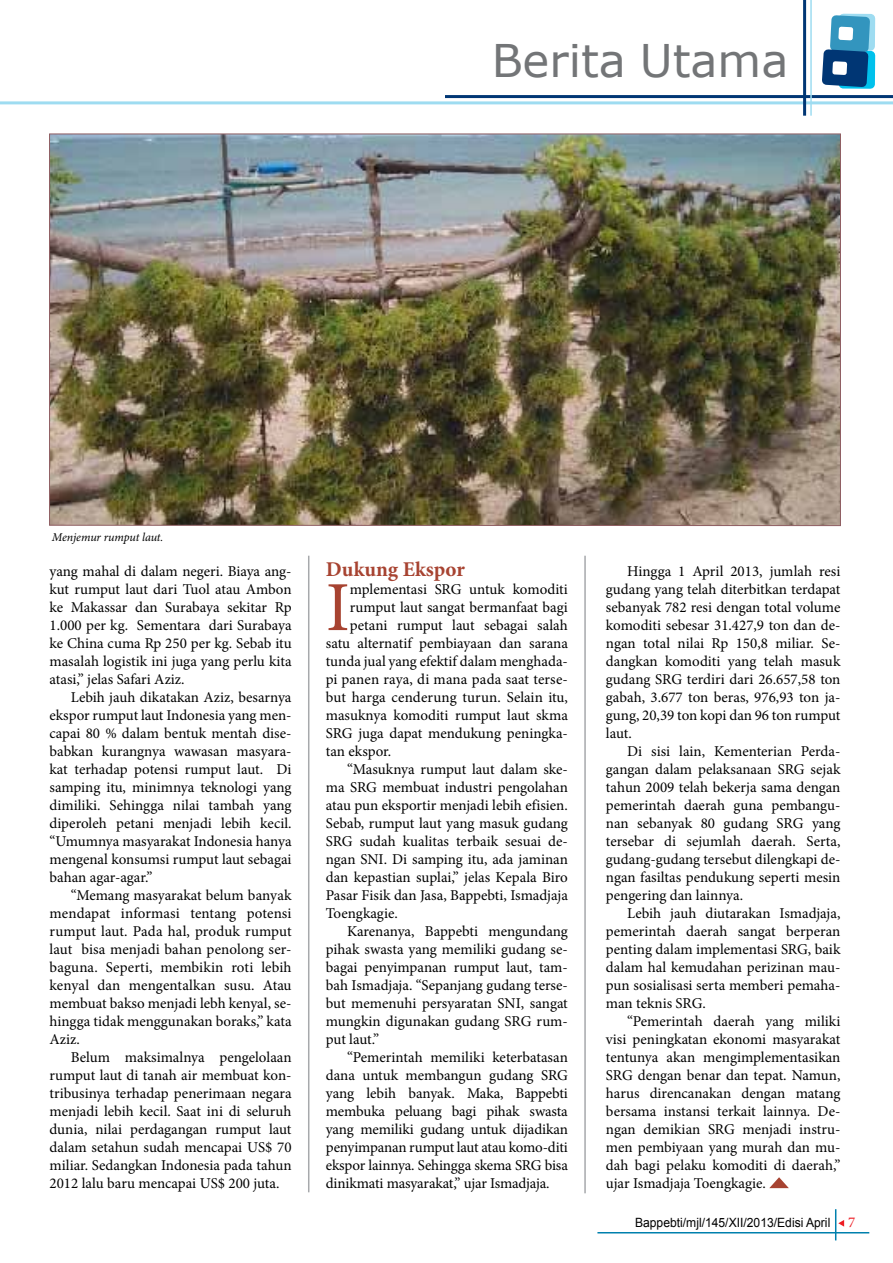
<style>
.page{position:relative;width:893px;height:1263px;background:#fff}
.page>*{position:absolute;margin:0;border:0;box-sizing:border-box;transform-origin:0 0}
.t1{font:70.35px "Minion Pro";color:#a74331}
.t2{font:45px "Verdana";color:#737577}
.t3{font:700 21px "Minion Pro";color:#a74331}
.t4{font:15px/18px "Minion Pro";color:#000;text-align:justify}
.t5{font:12.75px "Arial";color:#000;scale:.95 1}
.t6{font:italic 12px "Minion Pro";letter-spacing:-.015em;color:#000}
.s1{font-family:"Minion Pro";font-size:15px;color:#ed1d24}
</style>
<div class="page">
<svg style="left:769px;top:1177px;width:20px;height:11px"></svg>
<hr style="left:308px;top:556px;width:1px;height:636px;background:#a7a9ac">
<hr style="left:584px;top:556px;width:2px;height:637px;background:#a7a9ac">
<img style="left:51px;top:136px;width:788px;height:388px">
<svg style="left:838px;top:1220px;width:6px;height:6px"></svg>
<hr style="left:835px;top:1209px;width:1px;height:31px;background:#0080ad">
<hr style="left:597px;top:1232px;width:272px;height:1px;background:#0080ad">
<svg style="left:840px;top:51px;width:36px;height:38px"></svg>
<div style="left:839px;top:14px;width:36px;height:37px;border:9px solid #9edcf1"></div>
<div style="left:835px;top:20px;width:30px;height:28px;background:#3395be"></div>
<div style="left:830px;top:15px;width:40px;height:37px;border:9px solid #3395be"></div>
<div style="left:826px;top:54px;width:38px;height:29px;background:#003674;border-radius:2px"></div>
<div style="left:822px;top:49px;width:46px;height:38px;border:9px solid #003674;border-radius:2px"></div>
<div style="left:841px;top:29px;width:10px;height:9px;background:#fff"></div>
<div style="left:838px;top:27px;width:15px;height:13px;border:4px solid #fff"></div>
<div style="left:835px;top:64px;width:10px;height:9px;background:#fff"></div>
<div style="left:832px;top:61px;width:15px;height:14px;border:4px solid #fff"></div>
<hr style="left:0;top:101px;width:893px;height:3px;background:#9edcf1">
<hr style="left:445px;top:95px;width:448px;height:3px;background:#003674">
<hr style="left:803px;top:0;width:3px;height:116px;background:#003674">
<hr style="left:810px;top:0;width:2px;height:116px;background:#9edcf1">
<h2 class="t2" style="left:492px;top:30px;width:298px">Berita Utama</h2>
<p class="t6" style="left:52px;top:529px;width:113px">Menjemur rumput laut.</p>
<p class="t4" style="left:50px;top:562px;width:244px">yang mahal di dalam negeri. Biaya ang&shy;kut rumput laut dari Tuol atau Ambon ke Makassar dan Surabaya sekitar Rp 1.000 per kg. Sementara dari Surabaya ke China cuma Rp 250 per kg. Sebab itu masalah logistik ini juga yang perlu kita atasi,” jelas Safari Aziz.</p>
<p class="t4" style="left:50px;top:688px;width:244px;text-indent:21px">Lebih jauh dikatakan Aziz, besarnya ekspor rumput laut Indonesia yang men&shy;capai 80 % dalam bentuk mentah dise&shy;babkan kurangnya wawasan masyara&shy;kat terhadap potensi rumput laut. Di samping itu, minimnya teknologi yang dimiliki. Sehingga nilai tambah yang diperoleh petani menjadi lebih kecil. “Umumnya masyarakat Indonesia hanya mengenal konsumsi rumput laut sebagai bahan agar-agar.”</p>
<p class="t4" style="left:50px;top:886px;width:244px;text-indent:21px">“Memang masyarakat belum banyak mendapat informasi tentang potensi rumput laut. Pada hal, produk rumput laut bisa menjadi bahan penolong ser&shy;baguna. Seperti, membikin roti lebih kenyal dan mengentalkan susu. Atau membuat bakso menjadi lebh kenyal, se&shy;hingga tidak menggunakan boraks,” kata Aziz.</p>
<p class="t4" style="left:50px;top:1048px;width:244px;text-indent:21px">Belum maksimalnya pengelolaan rumput laut di tanah air membuat kon&shy;tribusinya terhadap penerimaan negara menjadi lebih kecil. Saat ini di seluruh dunia, nilai perdagangan rumput laut dalam setahun sudah mencapai US$ 70 miliar. Sedangkan Indonesia pada tahun 2012 lalu baru mencapai US$ 200 juta.</p>
<h3 class="t3" style="left:326px;top:554px;width:141px">Dukung Ekspor</h3>
<h1 class="t1" style="left:326px;top:560px;width:26px">I</h1>
<p class="t4" style="left:350px;top:580px;width:220px">mplementasi SRG untuk komoditi</p>
<p class="t4" style="left:350px;top:598px;width:220px">rumput laut sangat bermanfaat bagi</p>
<p class="t4" style="left:350px;top:616px;width:220px">petani rumput laut sebagai salah</p>
<p class="t4" style="left:326px;top:634px;width:244px">satu alternatif pembiayaan dan sarana</p>
<p class="t4" style="left:326px;top:652px;width:244px">tunda jual yang efektif dalam menghada-</p>
<p class="t4" style="left:326px;top:670px;width:244px">pi panen raya, di mana pada saat terse-</p>
<p class="t4" style="left:326px;top:688px;width:244px">but harga cenderung turun. Selain itu,</p>
<p class="t4" style="left:326px;top:706px;width:244px">masuknya komoditi rumput laut skma</p>
<p class="t4" style="left:326px;top:724px;width:244px">SRG juga dapat mendukung peningka-</p>
<p class="t4" style="left:326px;top:742px;width:67px">tan ekspor.</p>
<p class="t4" style="left:347px;top:760px;width:222px">“Masuknya rumput laut dalam ske-</p>
<p class="t4" style="left:326px;top:778px;width:244px">ma SRG membuat industri pengolahan</p>
<p class="t4" style="left:326px;top:796px;width:244px">atau pun eksportir menjadi lebih efisien.</p>
<p class="t4" style="left:326px;top:814px;width:244px">Sebab, rumput laut yang masuk gudang</p>
<p class="t4" style="left:326px;top:832px;width:244px">SRG sudah kualitas terbaik sesuai de-</p>
<p class="t4" style="left:326px;top:850px;width:244px">ngan SNI. Di samping itu, ada jaminan</p>
<p class="t4" style="left:326px;top:868px;width:244px">dan kepastian suplai,” jelas Kepala Biro</p>
<p class="t4" style="left:326px;top:886px;width:244px">Pasar Fisik dan Jasa, Bappebti, Ismadjaja</p>
<p class="t4" style="left:326px;top:904px;width:73px">Toengkagie.</p>
<p class="t4" style="left:347px;top:922px;width:222px">Karenanya, Bappebti mengundang</p>
<p class="t4" style="left:326px;top:940px;width:244px">pihak swasta yang memiliki gudang se-</p>
<p class="t4" style="left:326px;top:958px;width:244px">bagai penyimpanan rumput laut, tam-</p>
<p class="t4" style="left:326px;top:976px;width:244px">bah Ismadjaja. “Sepanjang gudang terse-</p>
<p class="t4" style="left:326px;top:994px;width:244px">but memenuhi persyaratan SNI, sangat</p>
<p class="t4" style="left:326px;top:1012px;width:244px">mungkin digunakan gudang SRG rum-</p>
<p class="t4" style="left:326px;top:1030px;width:55px">put laut.”</p>
<p class="t4" style="left:347px;top:1048px;width:222px">“Pemerintah memiliki keterbatasan</p>
<p class="t4" style="left:326px;top:1066px;width:244px">dana untuk membangun gudang SRG</p>
<p class="t4" style="left:326px;top:1084px;width:244px">yang lebih banyak. Maka, Bappebti</p>
<p class="t4" style="left:326px;top:1102px;width:244px">membuka peluang bagi pihak swasta</p>
<p class="t4" style="left:326px;top:1120px;width:244px">yang memiliki gudang untuk dijadikan</p>
<p class="t4" style="left:326px;top:1138px;width:244px">penyimpanan rumput laut atau komo-diti</p>
<p class="t4" style="left:326px;top:1156px;width:244px">ekspor lainnya. Sehingga skema SRG bisa</p>
<p class="t4" style="left:326px;top:1174px;width:225px">dinikmati masyarakat,” ujar Ismadjaja.</p>
<p class="t4" style="left:606px;top:562px;width:236px;text-indent:21px">Hingga 1 April 2013, jumlah resi gudang yang telah diterbitkan terdapat sebanyak 782 resi dengan total volume komoditi sebesar 31.427,9 ton dan de&shy;ngan total nilai Rp 150,8 miliar. Se&shy;dangkan komoditi yang telah masuk gudang SRG terdiri dari 26.657,58 ton gabah, 3.677 ton beras, 976,93 ton ja&shy;gung, 20,39 ton kopi dan 96 ton rumput laut.</p>
<p class="t4" style="left:606px;top:742px;width:236px;text-indent:21px">Di sisi lain, Kementerian Perda&shy;gangan dalam pelaksanaan SRG sejak tahun 2009 telah bekerja sama dengan pemerintah daerah guna pembangu&shy;nan sebanyak 80 gudang SRG yang tersebar di sejumlah daerah. Serta, gudang-gudang tersebut dilengkapi de&shy;ngan fasiltas pendukung seperti mesin pengering dan lainnya.</p>
<p class="t4" style="left:606px;top:904px;width:236px;text-indent:21px">Lebih jauh diutarakan Ismadjaja, pemerintah daerah sangat berperan penting dalam implementasi SRG, baik dalam hal kemudahan perizinan mau&shy;pun sosialisasi serta memberi pemaha&shy;man teknis SRG.</p>
<p class="t4" style="left:606px;top:1012px;width:236px;text-indent:21px">“Pemerintah daerah yang miliki visi peningkatan ekonomi masyarakat tentunya akan mengimplementasikan SRG dengan benar dan tepat. Namun, harus direncanakan dengan matang bersama instansi terkait lainnya. De&shy;ngan demikian SRG menjadi instru&shy;men pembiyaan yang murah dan mu&shy;dah bagi pelaku komoditi di daerah,” ujar Ismadjaja Toengkagie.</p>
<p class="t5" style="left:635px;top:1214px;width:233px">Bappebti/mjl/145/XII/2013/Edisi April <span class="s1">7</span></p>
</div>
